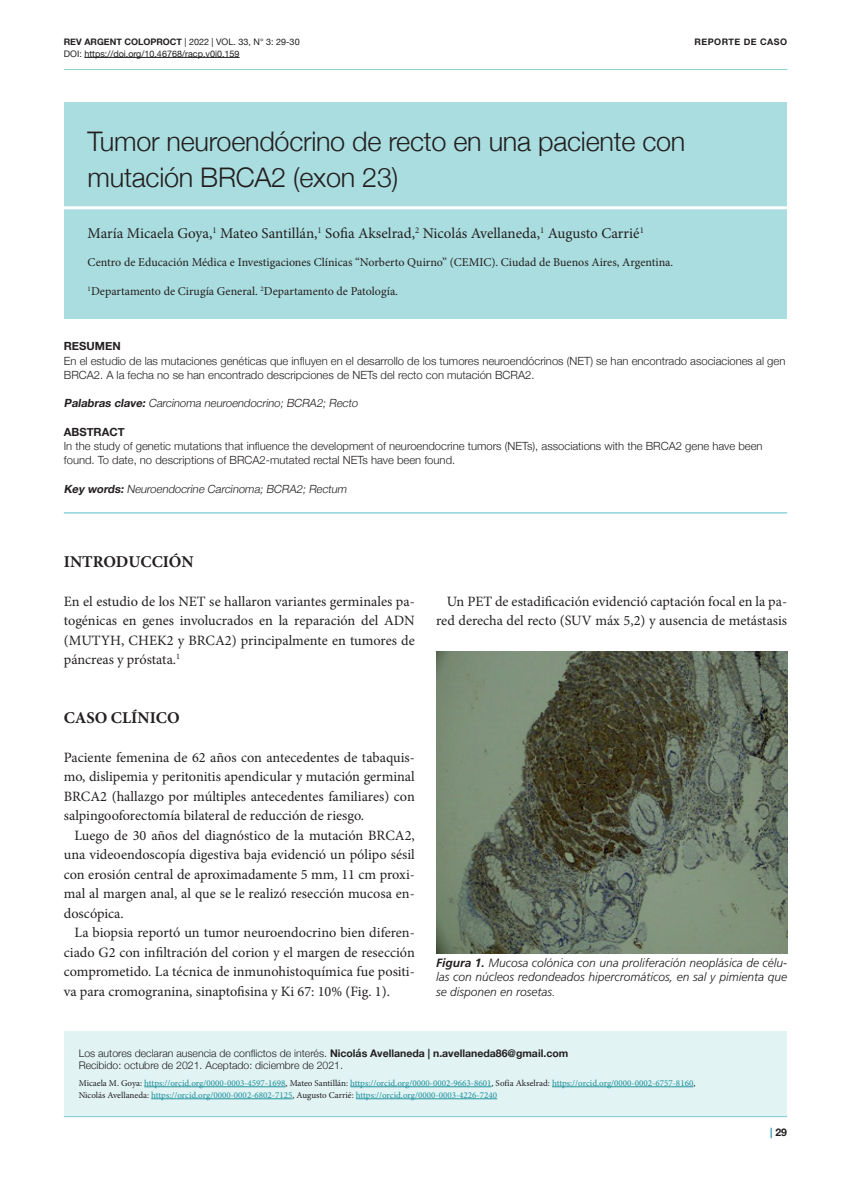
<style>
.page{position:relative;width:851px;height:1191px;background:#fff}
.page>*{position:absolute;margin:0;border:0;box-sizing:border-box;transform-origin:0 0}
.t1{font:300 27px/36px "Helvetica Neue";letter-spacing:-.01em;color:#231f20}
.t2{font:700 16.5px "Minion Pro";color:#231f20}
.t3{font:15px "Minion Pro";color:#231f20}
.t4{font:14.25px/19.5px "Minion Pro";color:#231f20;text-align:justify}
.t5{font:12px "Minion Pro";color:#231f20}
.t6{font:italic 300 12px/14.2px "Frutiger LT Std";color:#231f20;text-align:justify}
.t7{font:300 11.25px/14.2px "Helvetica Neue";color:#231f20}
.t8{font:italic 300 11.25px "Helvetica Neue";color:#231f20}
.t9{font:700 11.25px "Helvetica Neue";color:#231f20}
.t10{font:300 10.5px/12.8px "Helvetica Neue";color:#231f20}
.t11{font:700 10.5px "Helvetica Neue";color:#231f20}
.t12{font:500 9px/12px "Minion Pro";color:#2795a0}
.t13{font:9px "Helvetica Neue";color:#231f20}
.t14{font:700 9px "Helvetica Neue";letter-spacing:.05em;color:#231f20}
.s1{font-weight:700}
.s2{font-weight:400;color:#231f20}
.s3{color:#2795a0}
</style>
<div class="page">
<hr style="left:64px;top:69px;width:723px;height:1px;background:#8dd3d6">
<hr style="left:64px;top:1116px;width:723px;height:1px;background:#8dd3d6">
<hr style="left:84px;top:57px;width:155px;height:1px;background:#231f20">
<hr style="left:64px;top:512px;width:723px;height:1px;background:#8dd3d6">
<div style="left:65px;top:102px;width:722px;height:216px;background:#aadddf"></div>
<hr style="left:54px;top:206px;width:743px;height:3px;background:#fff">
<div style="left:64px;top:1031px;width:722px;height:85px;background:#e1f3f3"></div>
<hr style="left:144px;top:1086px;width:141px;height:1px;background:#2795a0">
<hr style="left:350px;top:1086px;width:141px;height:1px;background:#2795a0">
<hr style="left:552px;top:1086px;width:141px;height:1px;background:#2795a0">
<hr style="left:151px;top:1098px;width:141px;height:1px;background:#2795a0">
<hr style="left:356px;top:1098px;width:141px;height:1px;background:#2795a0">
<img style="left:436px;top:651px;width:351px;height:302px">
<p class="t13" style="left:64px;top:35px;width:237px"><span class="s1">REV ARGENT COLOPROCT</span> | 2022 | VOL. 33, N° 3: 29-30</p>
<p class="t14" style="left:694px;top:34px;width:94px">REPORTE DE CASO</p>
<p class="t13" style="left:64px;top:47px;width:177px">DOI: https://doi.org/10.46768/racp.v0i0.159</p>
<h1 class="t1" style="left:88px;top:121px;width:599px">Tumor neuroendócrino de recto en una paciente con mutación BRCA2 (exon 23)</h1>
<p class="t3" style="left:88px;top:223px;width:557px">María Micaela Goya,<sup>1</sup> Mateo Santillán,<sup>1</sup> Sofia Akselrad,<sup>2</sup> Nicolás Avellaneda,<sup>1</sup> Augusto Carrié<sup>1</sup></p>
<p class="t5" style="left:88px;top:254px;width:587px">Centro de Educación Médica e Investigaciones Clínicas “Norberto Quirno” (CEMIC). Ciudad de Buenos Aires, Argentina.</p>
<p class="t5" style="left:88px;top:283px;width:312px"><sup>1</sup>Departamento de Cirugía General. <sup>2</sup>Departamento de Patología.</p>
<p class="t9" style="left:64px;top:337px;width:58px">RESUMEN</p>
<p class="t7" style="left:64px;top:353px;width:723px">En el estudio de las mutaciones genéticas que influyen en el desarrollo de los tumores neuroendócrinos (NET) se han encontrado asociaciones al gen<br>BRCA2. A la fecha no se han encontrado descripciones de NETs del recto con mutación BCRA2.</p>
<p class="t8" style="left:64px;top:394px;width:298px"><span class="s1">Palabras clave:</span>Carcinoma neuroendocrino;BCRA2;Recto</p>
<p class="t9" style="left:64px;top:423px;width:62px">ABSTRACT</p>
<p class="t7" style="left:64px;top:438px;width:700px">In the study of genetic mutations that influence the development of neuroendocrine tumors (NETs), associations with the BRCA2 gene have been found. To date, no descriptions of BRCA2-mutated rectal NETs have been found.</p>
<p class="t8" style="left:64px;top:480px;width:287px"><span class="s1">Key words:</span>Neuroendocrine Carcinoma;BCRA2;Rectum</p>
<p class="t2" style="left:64px;top:549px;width:131px">INTRODUCCIÓN</p>
<p class="t4" style="left:64px;top:591px;width:352px">En el estudio de los NET se hallaron variantes germinales pa&shy;togénicas en genes involucrados en la reparación del ADN (MUTYH, CHEK2 y BRCA2) principalmente en tumores de páncreas y próstata.<sup>1</sup></p>
<p class="t2" style="left:64px;top:705px;width:117px">CASO CLÍNICO</p>
<p class="t4" style="left:64px;top:747px;width:352px">Paciente femenina de 62 años con antecedentes de tabaquis&shy;mo, dislipemia y peritonitis apendicular y mutación germinal BRCA2 (hallazgo por múltiples antecedentes familiares) con salpingooforectomía bilateral de reducción de riesgo.</p>
<p class="t4" style="left:64px;top:825px;width:352px;text-indent:11px">Luego de 30 años del diagnóstico de la mutación BRCA2, una videoendoscopía digestiva baja evidenció un pólipo sésil con erosión central de aproximadamente 5 mm, 11 cm proxi&shy;mal al margen anal, al que se le realizó resección mucosa en&shy;doscópica.</p>
<p class="t4" style="left:64px;top:923px;width:352px;text-indent:11px">La biopsia reportó un tumor neuroendocrino bien diferen&shy;ciado G2 con infiltración del corion y el margen de resección comprometido. La técnica de inmunohistoquímica fue positi&shy;va para cromogranina, sinaptofisina y Ki 67: 10% (Fig. 1).</p>
<p class="t4" style="left:436px;top:591px;width:352px;text-align:right">Un PET de estadificación evidenció captación focal en la pa&shy;red derecha del recto (SUV máx 5,2) y ausencia de metástasis</p>
<p class="t6" style="left:436px;top:956px;width:352px"><span class="s1">Figura 1.</span> Mucosa colónica con una proliferación neoplásica de célu&shy;las con núcleos redondeados hipercromáticos, en sal y pimienta que se disponen en rosetas.</p>
<p class="t10" style="left:79px;top:1045px;width:491px">Los autores declaran ausencia de conflictos de interés. <span class="s1">Nicolás Avellaneda | n.avellaneda86@gmail.com<br></span>Recibido: octubre de 2021. Aceptado: diciembre de 2021.</p>
<p class="t12" style="left:79px;top:1077px;width:618px"><span class="s2">Micaela M. Goya:</span> https://orcid.org/0000-0003-4597-1698<span class="s2">, Mateo Santillán:</span> https://orcid.org/0000-0002-9663-8601<span class="s2">, Sofía Akselrad:</span> https://orcid.org/0000-0002-6757-8160<span class="s2">,<br>Nicolás Avellaneda:</span> https://orcid.org/0000-0002-6802-7125<span class="s2">, Augusto Carrié:</span> https://orcid.org/0000-0003-4226-7240</p>
<p class="t11" style="left:770px;top:1124px;width:18px"><span class="s3">|</span> 29</p>
</div>
